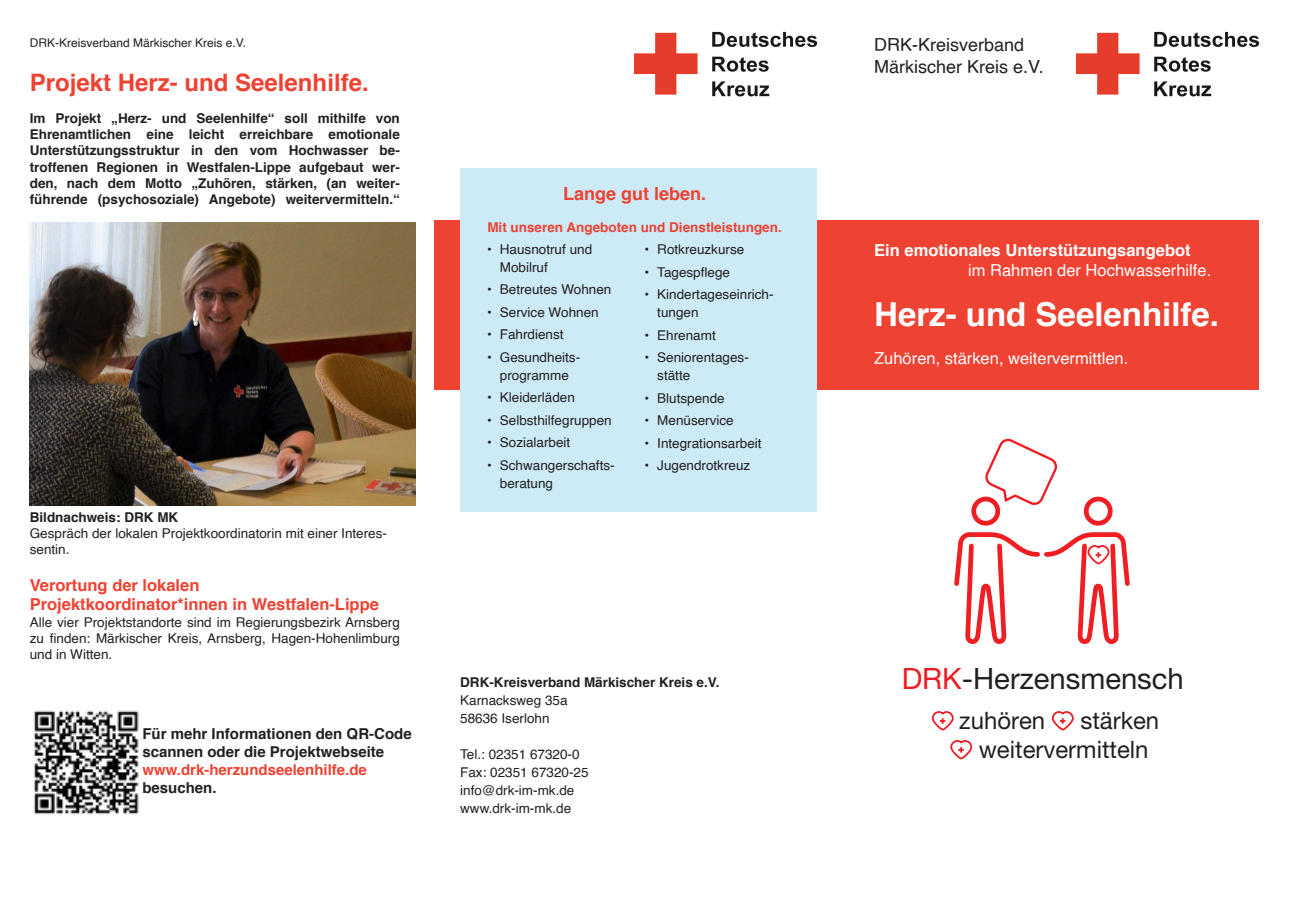
<style>
.page{position:relative;width:1289px;height:919px;background:#fff}
.page>*{position:absolute;margin:0;border:0;box-sizing:border-box;transform-origin:0 0}
.t1{font:700 33px "Helvetica";color:#fff}
.t2{font:29.4px "Helvetica Neue";color:#231f20}
.t3{font:24px/29px "Helvetica Neue";color:#231f20}
.t4{font:700 24px "Helvetica";color:#ee4233}
.t5{font:18px "Helvetica";color:#231f20}
.t6{font:700 18px "Helvetica";color:#ee4233}
.t7{font:700 16.5px/19.8px "Helvetica";color:#ee4233}
.t8{font:16.5px "Helvetica";color:#fff}
.t9{font:700 16.5px "Helvetica";color:#fff}
.t10{font:700 15px/18px "Helvetica";color:#231f20}
.t11{font:13.5px/18px "Helvetica";color:#231f20}
.t12{font:700 13.5px/16.2px "Helvetica";color:#231f20;text-align:justify}
.t13{font:700 13.5px "Helvetica";color:#ee4233}
.t14{font:12px "Helvetica";color:#231f20}
.s1{color:#ee4232}
.s2{color:#ee1d23}
</style>
<div class="page">
<img style="left:1076px;top:31px;width:183px;height:66px">
<img style="left:634px;top:31px;width:183px;height:66px">
<img style="left:30px;top:223px;width:386px;height:283px">
<div style="left:434px;top:220px;width:824px;height:169px;background:#ee4233"></div>
<div style="left:460px;top:168px;width:356px;height:344px;background:#ccebf7"></div>
<img style="left:33px;top:710px;width:106px;height:105px">
<svg style="left:931px;top:711px;width:23px;height:19px"></svg>
<svg style="left:1051px;top:711px;width:23px;height:19px"></svg>
<svg style="left:950px;top:740px;width:23px;height:18px"></svg>
<svg style="left:954px;top:438px;width:176px;height:206px"></svg>
<p class="t14" style="left:30px;top:34px;width:218px">DRK-Kreisverband Märkischer Kreis e.V.</p>
<p class="t4" style="left:30px;top:64px;width:340px">Projekt Herz- und Seelenhilfe.</p>
<p class="t12" style="left:30px;top:110px;width:371px">Im Projekt „Herz- und Seelenhilfe“ soll mithilfe von Ehrenamtlichen eine leicht erreichbare emotionale Unterstützungsstruktur in den vom Hochwasser be&shy;troffenen Regionen in Westfalen-Lippe aufgebaut wer&shy;den, nach dem Motto „Zuhören, stärken, (an weiter&shy;führende (psychosoziale) Angebote) weitervermitteln.“</p>
<p class="t12" style="left:30px;top:509px;width:150px">Bildnachweis: DRK MK</p>
<p class="t11" style="left:30px;top:526px;width:359px;line-height:16.2px">Gespräch der lokalen Projektkoordinatorin mit einer Interes&shy;sentin.</p>
<p class="t7" style="left:30px;top:575px;width:350px">Verortung der lokalen<br>Projektkoordinator*innen in Westfalen-Lippe</p>
<p class="t11" style="left:30px;top:614px;width:371px;line-height:16.2px;text-align:justify">Alle vier Projektstandorte sind im Regierungsbezirk Arnsberg zu finden: Märkischer Kreis, Arnsberg, Hagen-Hohenlimburg und in Witten.</p>
<p class="t10" style="left:142px;top:724px;width:271px">Für mehr Informationen den QR-Code scannen oder die Projektwebseite <span class="s1">www.drk-herzundseelenhilfe.de</span></p>
<p class="t10" style="left:142px;top:778px;width:76px">besuchen.</p>
<p class="t6" style="left:563px;top:179px;width:145px">Lange gut leben.</p>
<p class="t13" style="left:487px;top:216px;width:296px">Mit unseren Angeboten und Dienstleistungen.</p>
<p class="t11" style="left:500px;top:240px;width:94px;text-indent:-13px">• Hausnotruf und<br>Mobilruf</p>
<p class="t11" style="left:487px;top:281px;width:126px">• Betreutes Wohnen</p>
<p class="t11" style="left:487px;top:303px;width:113px">• Service Wohnen</p>
<p class="t11" style="left:487px;top:326px;width:78px">• Fahrdienst</p>
<p class="t11" style="left:487px;top:348px;width:95px;text-align:center">• Gesundheits&shy;programme</p>
<p class="t11" style="left:487px;top:389px;width:89px">• Kleiderläden</p>
<p class="t11" style="left:487px;top:411px;width:126px">• Selbsthilfegruppen</p>
<p class="t11" style="left:487px;top:434px;width:85px">• Sozialarbeit</p>
<p class="t11" style="left:500px;top:456px;width:116px;text-indent:-13px">• Schwangerschafts&shy;beratung</p>
<p class="t11" style="left:644px;top:241px;width:101px">• Rotkreuzkurse</p>
<p class="t11" style="left:644px;top:263px;width:87px">• Tagespflege</p>
<p class="t11" style="left:657px;top:286px;width:118px;text-indent:-13px">• Kindertageseinrich&shy;tungen</p>
<p class="t11" style="left:644px;top:326px;width:73px">• Ehrenamt</p>
<p class="t11" style="left:657px;top:349px;width:93px;text-indent:-13px">• Seniorentages&shy;stätte</p>
<p class="t11" style="left:644px;top:389px;width:82px">• Blutspende</p>
<p class="t11" style="left:644px;top:412px;width:91px">• Menüservice</p>
<p class="t11" style="left:644px;top:434px;width:119px">• Integrationsarbeit</p>
<p class="t11" style="left:644px;top:457px;width:107px">• Jugendrotkreuz</p>
<p class="t12" style="left:460px;top:674px;width:261px">DRK-Kreisverband Märkischer Kreis e.V.</p>
<p class="t11" style="left:460px;top:691px;width:109px">Karnacksweg 35a</p>
<p class="t11" style="left:460px;top:709px;width:91px">58636 Iserlohn</p>
<p class="t11" style="left:460px;top:745px;width:121px">Tel.: 02351 67320-0</p>
<p class="t11" style="left:460px;top:763px;width:130px">Fax: 02351 67320-25</p>
<p class="t11" style="left:460px;top:781px;width:116px">info@drk-im-mk.de</p>
<p class="t11" style="left:460px;top:799px;width:113px">www.drk-im-mk.de</p>
<p class="t5" style="left:874px;top:31px;width:152px">DRK-Kreisverband</p>
<p class="t5" style="left:874px;top:53px;width:171px">Märkischer Kreis e.V.</p>
<p class="t9" style="left:874px;top:237px;width:318px">Ein emotionales Unterstützungsangebot</p>
<p class="t8" style="left:968px;top:257px;width:244px">im Rahmen der Hochwasserhilfe.</p>
<p class="t1" style="left:874px;top:288px;width:346px">Herz- und Seelenhilfe.</p>
<p class="t8" style="left:874px;top:346px;width:256px">Zuhören, stärken, weitervermittlen.</p>
<p class="t2" style="left:901px;top:660px;width:284px"><span class="s2">DRK</span>-Herzensmensch</p>
<p class="t3" style="left:959px;top:705px;width:87px">zuhören</p>
<p class="t3" style="left:978px;top:705px;width:182px;text-indent:101px">stärken weitervermitteln</p>
</div>
